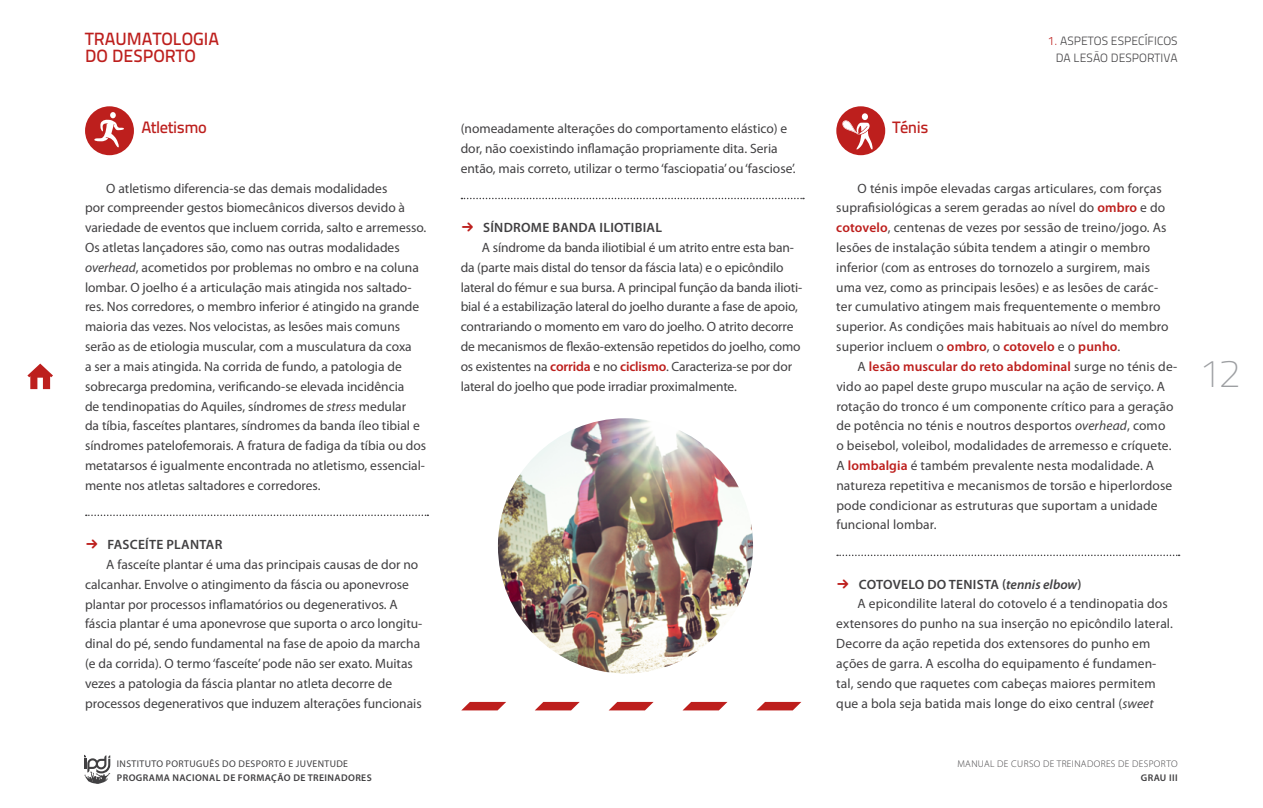
<style>
.page{position:relative;width:1263px;height:808px;background:#fff}
.page>*{position:absolute;margin:0;border:0;box-sizing:border-box;transform-origin:0 0}
.t1{font:700 39px "Titillium Text 14 L";color:#9d9fa2}
.t2{font:17.7px/16.4px "Titillium Text 14 L 600 wt";color:#bd1f1d}
.t3{font:16.5px "Titillium Text 14 L 600 wt";letter-spacing:-.03em;color:#bd1f1d}
.t4{font:13.5px/19.8px "Myriad Pro";color:#414042}
.t5{font:600 13.5px "Myriad Pro";letter-spacing:.02em;color:#414042}
.t6{font:12px/16.4px "Titillium Text 14 L 250 wt";color:#414042;text-align:right}
.t7{font:600 9.75px "Myriad Pro";letter-spacing:.04em;color:#414042}
.t8{font:9.75px "Myriad Pro";letter-spacing:.04em;color:#414042}
.t9{font:300 9.75px "Myriad Pro";letter-spacing:.04em;color:#414042}
.s1{color:#bd1f1d}
.s2{font-style:italic}
.s3{font-family:"SF Compact";font-weight:900;font-size:15px;color:#bd1f1d}
.s4{font-weight:600;color:#bd1f1d}
</style>
<div class="page">
<svg style="left:27px;top:364px;width:26px;height:25px"></svg>
<svg style="left:84px;top:755px;width:26px;height:29px"></svg>
<div style="left:85px;top:106px;width:49px;height:49px;background:#bd1f1d;border-radius:50%"></div>
<div style="left:836px;top:106px;width:49px;height:49px;background:#bd1f1d;border-radius:50%"></div>
<svg style="left:94px;top:112px;width:30px;height:35px"></svg>
<svg style="left:86px;top:514px;width:342px;height:2px"></svg>
<img style="left:498px;top:418px;width:255px;height:255px;border-radius:128px">
<div style="left:862px;top:113px;width:6px;height:7px;background:#fff;border-radius:50%"></div>
<svg style="left:842px;top:120px;width:31px;height:29px"></svg>
<svg style="left:461px;top:198px;width:343px;height:1px"></svg>
<svg style="left:837px;top:555px;width:342px;height:1px"></svg>
<svg style="left:683px;top:702px;width:44px;height:8px"></svg>
<svg style="left:757px;top:702px;width:44px;height:8px"></svg>
<svg style="left:462px;top:702px;width:118px;height:8px"></svg>
<svg style="left:609px;top:702px;width:45px;height:8px"></svg>
<h2 class="t2" style="left:85px;top:31px;width:135px">TRAUMATOLOGIA<br>DO DESPORTO</h2>
<p class="t3" style="left:141px;top:117px;width:67px">Atletismo</p>
<p class="t3" style="left:893px;top:117px;width:37px">Ténis</p>
<p class="t4" style="left:461px;top:119px;width:336px">(nomeadamente alterações do comportamento elástico) e dor, não coexistindo inflamação propriamente dita. Seria então, mais correto, utilizar o termo ‘fasciopatia’ ou ‘fasciose’.</p>
<p class="t6" style="left:1048px;top:33px;width:131px"><span class="s1">1.</span> ASPETOS ESPECÍFICOS<br>DA LESÃO DESPORTIVA</p>
<p class="t4" style="left:85px;top:178px;width:343px;text-indent:21px">O atletismo diferencia-se das demais modalidades<br>por compreender gestos biomecânicos diversos devido à variedade de eventos que incluem corrida, salto e arremesso.<br>Os atletas lançadores são, como nas outras modalidades <span class="s2">overhead</span>, acometidos por problemas no ombro e na coluna lombar. O joelho é a articulação mais atingida nos saltado&shy;res. Nos corredores, o membro inferior é atingido na grande maioria das vezes. Nos velocistas, as lesões mais comuns serão as de etiologia muscular, com a musculatura da coxa<br>a ser a mais atingida. Na corrida de fundo, a patologia de sobrecarga predomina, verificando-se elevada incidência<br>de tendinopatias do Aquiles, síndromes de <span class="s2">stress</span> medular<br>da tíbia, fasceítes plantares, síndromes da banda íleo tibial e síndromes patelofemorais. A fratura de fadiga da tíbia ou dos metatarsos é igualmente encontrada no atletismo, essencial&shy;mente nos atletas saltadores e corredores.</p>
<p class="t5" style="left:85px;top:536px;width:139px"><span class="s3">→</span> FASCEÍTE PLANTAR</p>
<p class="t4" style="left:106px;top:554px;width:313px">A fasceíte plantar é uma das principais causas de dor no</p>
<p class="t4" style="left:85px;top:574px;width:325px">calcanhar. Envolve o atingimento da fáscia ou aponevrose</p>
<p class="t4" style="left:85px;top:594px;width:314px">plantar por processos inflamatórios ou degenerativos. A</p>
<p class="t4" style="left:85px;top:614px;width:339px">fáscia plantar é uma aponevrose que suporta o arco longitu-</p>
<p class="t4" style="left:85px;top:633px;width:337px">dinal do pé, sendo fundamental na fase de apoio da marcha</p>
<p class="t4" style="left:85px;top:653px;width:329px">(e da corrida). O termo ‘fasceíte’ pode não ser exato. Muitas</p>
<p class="t4" style="left:85px;top:673px;width:309px">vezes a patologia da fáscia plantar no atleta decorre de</p>
<p class="t4" style="left:85px;top:693px;width:338px">processos degenerativos que induzem alterações funcionais</p>
<p class="t8" style="left:117px;top:758px;width:233px">INSTITUTO PORTUGUÊS DO DESPORTO E JUVENTUDE</p>
<p class="t7" style="left:117px;top:771px;width:256px">PROGRAMA NACIONAL DE FORMAÇÃO DE TREINADORES</p>
<p class="t5" style="left:461px;top:219px;width:203px"><span class="s3">→</span> SÍNDROME BANDA ILIOTIBIAL</p>
<p class="t4" style="left:482px;top:237px;width:313px">A síndrome da banda iliotibial é um atrito entre esta ban-</p>
<p class="t4" style="left:461px;top:257px;width:324px">da (parte mais distal do tensor da fáscia lata) e o epicôndilo</p>
<p class="t4" style="left:461px;top:277px;width:343px">lateral do fémur e sua bursa. A principal função da banda ilioti-</p>
<p class="t4" style="left:461px;top:297px;width:339px">bial é a estabilização lateral do joelho durante a fase de apoio,</p>
<p class="t4" style="left:461px;top:317px;width:334px">contrariando o momento em varo do joelho. O atrito decorre</p>
<p class="t4" style="left:461px;top:336px;width:341px">de mecanismos de flexão-extensão repetidos do joelho, como</p>
<p class="t4" style="left:461px;top:356px;width:333px">os existentes na <span class="s4">corrida</span> e no <span class="s4">ciclismo</span>. Caracteriza-se por dor</p>
<p class="t4" style="left:461px;top:376px;width:278px">lateral do joelho que pode irradiar proximalmente.</p>
<p class="t4" style="left:836px;top:178px;width:334px;text-indent:21px">O ténis impõe elevadas cargas articulares, com forças suprafisiológicas a serem geradas ao nível do <span class="s4">ombro</span> e do <span class="s4">cotovelo</span>, centenas de vezes por sessão de treino/jogo. As lesões de instalação súbita tendem a atingir o membro inferior (com as entroses do tornozelo a surgirem, mais uma vez, como as principais lesões) e as lesões de carác&shy;ter cumulativo atingem mais frequentemente o membro superior. As condições mais habituais ao nível do membro superior incluem o <span class="s4">ombro</span>, o <span class="s4">cotovelo</span> e o <span class="s4">punho</span>.</p>
<p class="t4" style="left:836px;top:356px;width:343px;text-indent:21px">A <span class="s4">lesão muscular do reto abdominal</span> surge no ténis de&shy;vido ao papel deste grupo muscular na ação de serviço. A rotação do tronco é um componente crítico para a geração de potência no ténis e noutros desportos <span class="s2">overhead</span>, como<br>o beisebol, voleibol, modalidades de arremesso e críquete.<br>A <span class="s4">lombalgia</span> é também prevalente nesta modalidade. A natureza repetitiva e mecanismos de torsão e hiperlordose pode condicionar as estruturas que suportam a unidade funcional lombar.</p>
<p class="t5" style="left:836px;top:575px;width:247px"><span class="s3">→</span> COTOVELO DO TENISTA (<span class="s2">tennis elbow</span>)</p>
<p class="t4" style="left:857px;top:594px;width:312px">A epicondilite lateral do cotovelo é a tendinopatia dos</p>
<p class="t4" style="left:836px;top:614px;width:338px">extensores do punho na sua inserção no epicôndilo lateral.</p>
<p class="t4" style="left:836px;top:633px;width:316px">Decorre da ação repetida dos extensores do punho em</p>
<p class="t4" style="left:836px;top:653px;width:322px">ações de garra. A escolha do equipamento é fundamen-</p>
<p class="t4" style="left:836px;top:673px;width:321px">tal, sendo que raquetes com cabeças maiores permitem</p>
<p class="t4" style="left:836px;top:693px;width:319px">que a bola seja batida mais longe do eixo central (<span class="s2">sweet</span></p>
<p class="t9" style="left:957px;top:758px;width:222px">MANUAL DE CURSO DE TREINADORES DE DESPORTO</p>
<p class="t7" style="left:1141px;top:771px;width:38px">GRAU III</p>
<h1 class="t1" style="left:1200px;top:350px;width:41px">12</h1>
</div>
